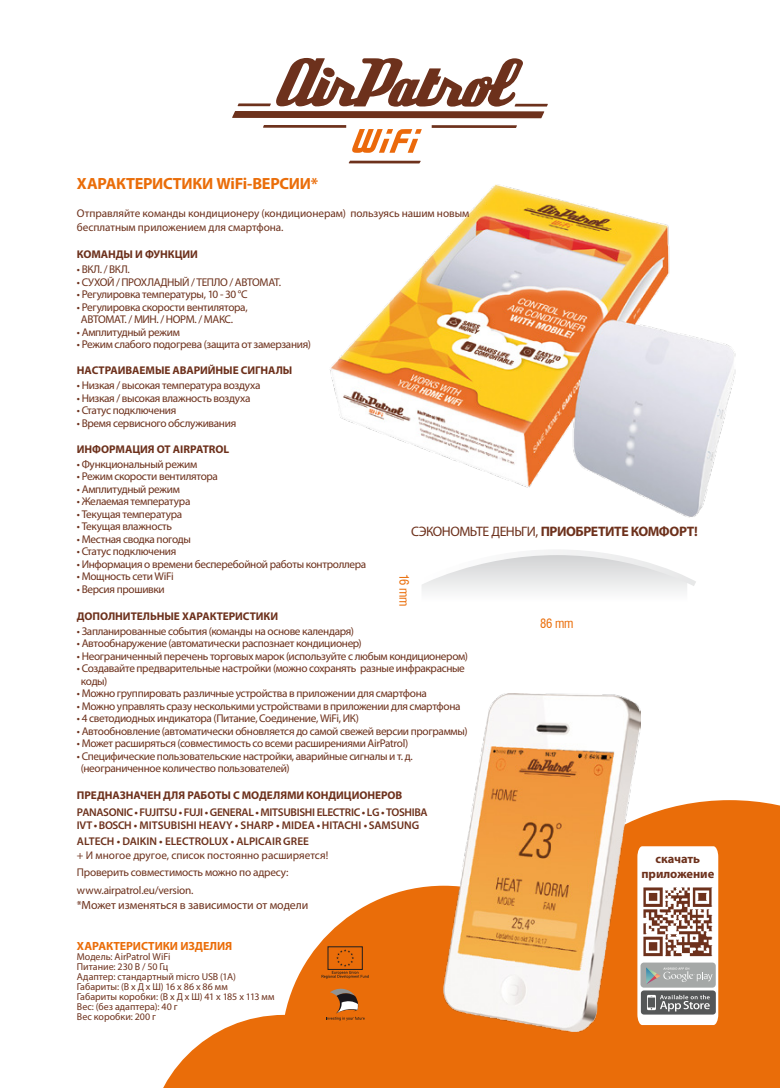
<style>
.page{position:relative;width:780px;height:1088px;background:#fff}
.page>*{position:absolute;margin:0;border:0;box-sizing:border-box;transform-origin:0 0}
.t1{font:700 16.25px "Myriad Pro";letter-spacing:-.015em;color:#ea6d09}
.t2{font:700 13.75px "Myriad Pro";letter-spacing:-.03em;color:#6d311c}
.t3{font:700 12.5px/15.4px "Myriad Pro";letter-spacing:-.005em;color:#6d311c;text-align:center}
.t4{font:condensed 12.5px "Swiss 721 BT";letter-spacing:-.015em;color:#ea6d09}
.t5{font:11.88px "Myriad Pro";letter-spacing:-.005em;color:#6d311c}
.t6{font:700 11.88px "Myriad Pro";letter-spacing:-.005em;color:#ea6d09}
.t7{font:11.25px/12.5px "Myriad Pro";letter-spacing:-.03em;color:#6d311c}
.t8{font:600 11.25px/13.5px "Myriad Pro";letter-spacing:-.01em;color:#6d311c}
.t9{font:700 11.25px "Myriad Pro";letter-spacing:-.005em;color:#6d311c}
.t10{font:11.25px/13.5px "Myriad Pro";letter-spacing:-.005em;color:#6d311c}
.t11{font:10px/10px "Myriad Pro";letter-spacing:-.005em;color:#6d311c}
.s1{font-weight:400}
</style>
<div class="page">
<svg style="left:163px;top:1015px;width:118px;height:73px;fill:#ea6d09"></svg>
<svg style="left:281px;top:886px;width:211px;height:202px;fill:#ea6d09"></svg>
<div style="left:492px;top:800px;width:288px;height:288px;background:#ea6d09"></div>
<svg style="left:422px;top:550px;width:274px;height:42px"></svg>
<img style="left:443px;top:693px;width:197px;height:338px">
<svg style="left:326px;top:988px;width:38px;height:32px"></svg>
<svg style="left:321px;top:949px;width:48px;height:29px"></svg>
<img style="left:330px;top:185px;width:405px;height:332px">
<svg style="left:232px;top:58px;width:316px;height:60px"></svg>
<svg style="left:263px;top:125px;width:83px;height:3px"></svg>
<svg style="left:431px;top:125px;width:86px;height:3px"></svg>
<svg style="left:348px;top:161px;width:72px;height:2px"></svg>
<svg style="left:352px;top:129px;width:70px;height:24px"></svg>
<svg style="left:637px;top:846px;width:81px;height:179px"></svg>
<h1 class="t1" style="left:77px;top:173px;width:243px">ХАРАКТЕРИСТИКИ WiFi-ВЕРСИИ*</h1>
<p class="t10" style="left:77px;top:206px;width:394px">Отправляйте команды кондиционеру (кондиционерам) пользуясь нашим новым бесплатным приложением для смартфона.</p>
<p class="t9" style="left:77px;top:247px;width:122px">КОМАНДЫ И ФУНКЦИИ</p>
<p class="t7" style="left:77px;top:263px;width:54px">• ВКЛ. / ВКЛ.</p>
<p class="t7" style="left:77px;top:276px;width:205px">• СУХОЙ / ПРОХЛАДНЫЙ / ТЕПЛО / АВТОМАТ.</p>
<p class="t7" style="left:77px;top:288px;width:172px">• Регулировка температуры, 10 - 30 °C</p>
<p class="t7" style="left:81px;top:301px;width:168px;text-indent:-4px">• Регулировка скорости вентилятора,<br>АВТОМАТ. / МИН. / НОРМ. / МАКС.</p>
<p class="t7" style="left:77px;top:326px;width:104px">• Амплитудный режим</p>
<p class="t7" style="left:77px;top:338px;width:235px">• Режим слабого подогрева (защита от замерзания)</p>
<p class="t9" style="left:77px;top:363px;width:217px">НАСТРАИВАЕМЫЕ АВАРИЙНЫЕ СИГНАЛЫ</p>
<p class="t7" style="left:77px;top:379px;width:185px">• Низкая / высокая температура воздуха</p>
<p class="t7" style="left:77px;top:392px;width:175px">• Низкая / высокая влажность воздуха</p>
<p class="t7" style="left:77px;top:404px;width:101px">• Статус подключения</p>
<p class="t7" style="left:77px;top:417px;width:161px">• Время сервисного обслуживания</p>
<p class="t9" style="left:77px;top:442px;width:154px">ИНФОРМАЦИЯ ОТ AIRPATROL</p>
<p class="t7" style="left:77px;top:458px;width:122px">• Функциональный режим</p>
<p class="t7" style="left:77px;top:470px;width:143px">• Режим скорости вентилятора</p>
<p class="t7" style="left:77px;top:483px;width:104px">• Амплитудный режим</p>
<p class="t7" style="left:77px;top:495px;width:115px">• Желаемая температура</p>
<p class="t7" style="left:77px;top:508px;width:107px">• Текущая температура</p>
<p class="t7" style="left:77px;top:520px;width:97px">• Текущая влажность</p>
<p class="t7" style="left:77px;top:533px;width:116px">• Местная сводка погоды</p>
<p class="t7" style="left:77px;top:545px;width:101px">• Статус подключения</p>
<p class="t7" style="left:77px;top:558px;width:291px">• Информация о времени бесперебойной работы контроллера</p>
<p class="t7" style="left:77px;top:570px;width:98px">• Мощность сети WiFi</p>
<p class="t7" style="left:77px;top:583px;width:89px">• Версия прошивки</p>
<p class="t9" style="left:77px;top:609px;width:203px">ДОПОЛНИТЕЛЬНЫЕ ХАРАКТЕРИСТИКИ</p>
<p class="t7" style="left:77px;top:625px;width:278px">• Запланированные события (команды на основе календаря)</p>
<p class="t7" style="left:77px;top:637px;width:286px">• Автообнаружение (автоматически распознает кондиционер)</p>
<p class="t7" style="left:77px;top:650px;width:392px">• Неограниченный перечень торговых марок (используйте с любым кондиционером)</p>
<p class="t7" style="left:81px;top:662px;width:385px;text-indent:-4px">• Создавайте предварительные настройки (можно сохранять разные инфракрасные коды)</p>
<p class="t7" style="left:77px;top:687px;width:351px">• Можно группировать различные устройства в приложении для смартфона</p>
<p class="t7" style="left:77px;top:700px;width:385px">• Можно управлять сразу несколькими устройствами в приложении для смартфона</p>
<p class="t7" style="left:77px;top:712px;width:283px">• 4 светодиодных индикатора (Питание, Соединение, WiFi, ИК)</p>
<p class="t7" style="left:77px;top:725px;width:392px">• Автообновление (автоматически обновляется до самой свежей версии программы)</p>
<p class="t7" style="left:77px;top:737px;width:333px">• Может расширяться (совместимость со всеми расширениями AirPatrol)</p>
<p class="t7" style="left:81px;top:750px;width:333px;text-indent:-4px">• Специфические пользовательские настройки, аварийные сигналы и т. д. (неограниченное количество пользователей)</p>
<p class="t9" style="left:77px;top:788px;width:327px">ПРЕДНАЗНАЧЕН ДЛЯ РАБОТЫ С МОДЕЛЯМИ КОНДИЦИОНЕРОВ</p>
<p class="t8" style="left:77px;top:805px;width:352px">PANASONIC • FUJITSU • FUJI • GENERAL • MITSUBISHI ELECTRIC • LG • TOSHIBA<br>IVT •BOSCH • MITSUBISHI HEAVY • SHARP • MIDEA • HITACHI • SAMSUNG</p>
<p class="t8" style="left:77px;top:835px;width:233px">ALTECH • DAIKIN • ELECTROLUX • ALPICAIR GREE</p>
<p class="t7" style="left:77px;top:846px;width:253px;line-height:17.5px">+ И многое другое, список постоянно расширяется!<br>Проверить совместимость можно по адресу: www.airpatrol.eu/version.</p>
<p class="t5" style="left:77px;top:898px;width:233px">*Может изменяться в зависимости от модели</p>
<p class="t6" style="left:77px;top:938px;width:157px">ХАРАКТЕРИСТИКИ ИЗДЕЛИЯ</p>
<p class="t11" style="left:77px;top:951px;width:199px">Модель: AirPatrol WiFi<br>Питание: 230 В / 50 Гц<br>Адаптер: стандартный micro USB (1A)<br>Габариты: (В x Д x Ш) 16 x 86 x 86 мм<br>Габариты коробки: (В x Д x Ш) 41 x 185 x 113 мм<br>Вес: (без адаптера): 40 г<br>Вес коробки: 200 г</p>
<p class="t2" style="left:411px;top:522px;width:288px"><span class="s1">СЭКОНОМЬТЕ ДЕНЬГИ,</span> ПРИОБРЕТИТЕ КОМФОРТ!</p>
<p class="t4" style="left:411px;top:574px;width:34px;rotate:90deg">16 mm</p>
<p class="t4" style="left:540px;top:616px;width:35px">86 mm</p>
<p class="t3" style="left:641px;top:850px;width:74px">скачать приложение</p>
</div>
